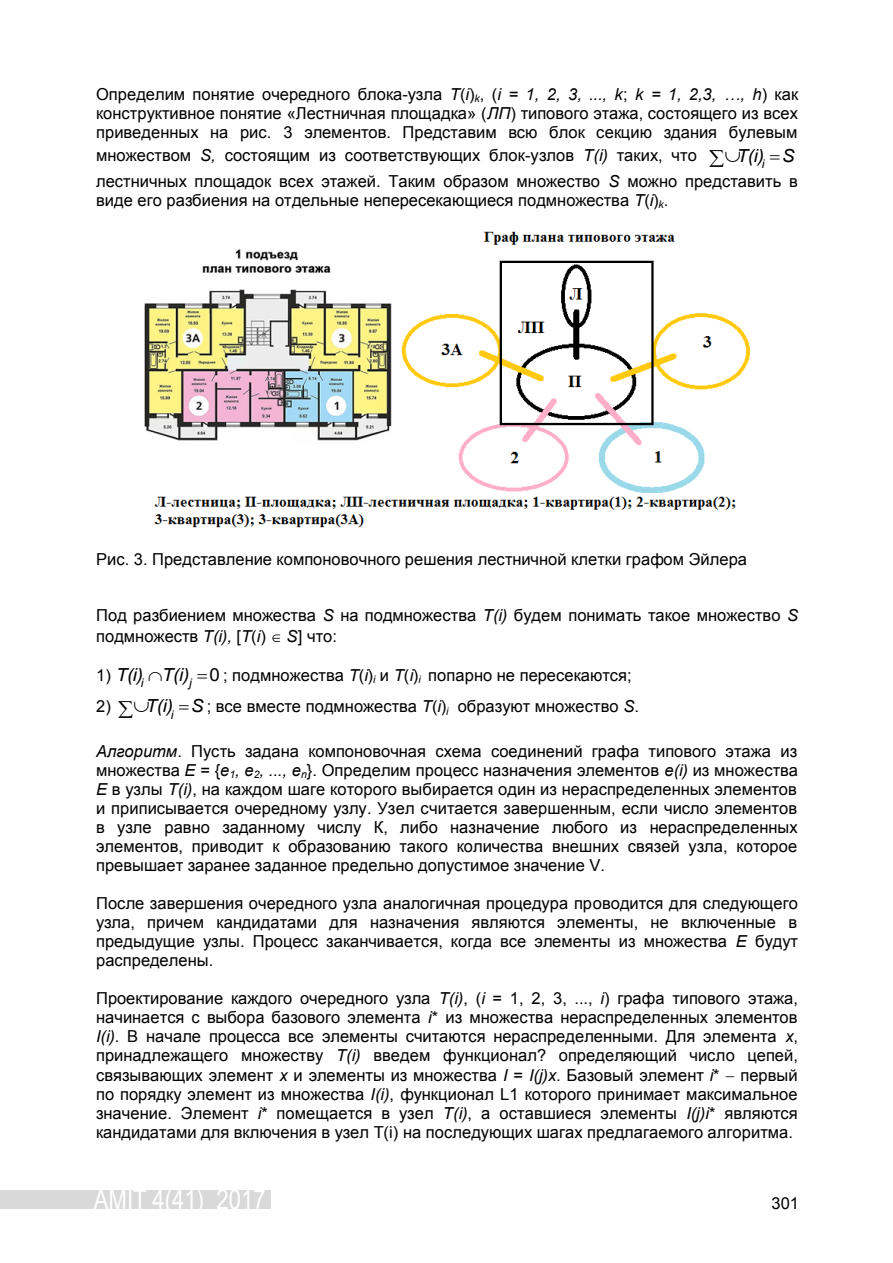
<style>
.page{position:relative;width:893px;height:1263px;background:#fff}
.page>*{position:absolute;margin:0;border:0;box-sizing:border-box;transform-origin:0 0}
.t1{font:27px "Arial Narrow";color:#fff}
.t2{font:italic 18px "Arial";color:#000}
.t3{font:16.5px/19px "Arial";color:#000;text-align:justify}
.t4{font:16.5px "Arial";color:#000}
.t5{font:italic 12px "Arial";color:#000}
.t6{font:italic 12px "Arial";color:#000;scale:1.04 1}
.s1{font-style:inherit}
.s2{font-style:italic}
.s3{font-style:italic;font-size:18px}
.s4{font-size:18px}
</style>
<div class="page">
<div style="left:0;top:1190px;width:271px;height:19px;background:#d9d9d9"></div>
<img style="left:144px;top:231px;width:606px;height:297px">
<p class="t3" style="left:96px;top:85px;width:704px">Определим понятие очередного блока<span class="s1">-</span>узла <span class="s2">T</span><span class="s1">(</span><span class="s2">i</span><span class="s1">)</span><sub>k</sub><span class="s1">, (</span><span class="s2">i = 1, 2, 3, ..., k</span><span class="s1">;</span> <span class="s2">k</span> <span class="s2">= 1, 2,3, …,</span> <span class="s2">h</span>) как конструктивное понятие «Лестничная площадка» (<span class="s2">ЛП</span>) типового этажа, состоящего из всех приведенных на рис. 3 элементов. Представим всю блок секцию здания булевым</p>
<p class="t3" style="left:96px;top:146px;width:602px">множеством <span class="s2">S,</span> состоящим из соответствующих блок<span class="s1">-</span>узлов <span class="s2">T(i)</span> таких, что</p>
<p class="t5" style="left:762px;top:156px;width:4px">i</p>
<p class="t2" style="left:737px;top:144px;width:59px">T(i) S</p>
<p class="t3" style="left:96px;top:172px;width:703px">лестничных площадок всех этажей. Таким образом множество <span class="s2">S</span> можно представить в виде его разбиения на отдельные непересекающиеся подмножества <span class="s2">T</span><span class="s1">(</span><span class="s2">i</span><span class="s1">)</span><sub>k</sub><span class="s1">.</span></p>
<p class="t3" style="left:96px;top:550px;width:653px">Рис. <span class="s1">3.</span> Представление компоновочного решения лестничной клетки графом Эйлера</p>
<p class="t3" style="left:96px;top:605px;width:704px;line-height:20.4px">Под разбиением множества <span class="s2">S</span> на подмножества <span class="s2">T(i)</span> будем понимать такое множество <span class="s2">S </span>подмножеств <span class="s2">T(i),</span> <span class="s1">[</span><span class="s2">T</span><span class="s1">(</span><span class="s2">i</span><span class="s1">)</span></p>
<p class="t3" style="left:287px;top:626px;width:52px"><span class="s2">S</span>] что:</p>
<p class="t3" style="left:116px;top:666px;width:517px"><span class="s3">T(i) T(i)</span> <span class="s4">0</span> ; подмножества <span class="s2">T</span><span class="s1">(</span><span class="s2">i</span><span class="s1">)</span><sub>i</sub> и <span class="s2">T</span><span class="s1">(</span><span class="s2">i</span><span class="s1">)</span><sub>i</sub> попарно не пересекаются;</p>
<p class="t4" style="left:96px;top:664px;width:49px">1) <sub>i</sub></p>
<p class="t6" style="left:189px;top:675px;width:4px">j</p>
<p class="t3" style="left:146px;top:697px;width:495px"><span class="s3">T(i) S</span> ; все вместе подмножества <span class="s2">T</span><span class="s1">(</span><span class="s2">i</span><span class="s1">)</span><sub>i</sub> образуют множество <span class="s2">S</span><span class="s1">.</span></p>
<p class="t3" style="left:96px;top:742px;width:703px"><span class="s2">Алгоритм</span>. Пусть задана компоновочная схема соединений графа типового этажа из множества <span class="s2">E</span> <span class="s1">= {</span><span class="s2">e</span><sub>1</sub><span class="s2">, e</span><sub>2</sub><span class="s2">, ..., e</span><sub>n</sub>}. Определим процесс назначения элементов <span class="s2">e(i)</span> из множества <span class="s2">E</span> в узлы <span class="s2">T(i)</span>, на каждом шаге которого выбирается один из нераспределенных элементов и приписывается очередному узлу. Узел считается завершенным, если число элементов в узле равно заданному числу К, либо назначение любого из нераспределенных элементов, приводит к образованию такого количества внешних связей узла, которое превышает заранее заданное предельно допустимое значение V.</p>
<p class="t3" style="left:96px;top:894px;width:703px">После завершения очередного узла аналогичная процедура проводится для следующего узла, причем кандидатами для назначения являются элементы, не включенные в предыдущие узлы. Процесс заканчивается, когда все элементы из множества <span class="s2">Е</span> будут распределены.</p>
<p class="t3" style="left:96px;top:989px;width:704px">Проектирование каждого очередного узла <span class="s2">T(i)</span><span class="s1">, (</span><span class="s2">i</span> <span class="s1">= 1, 2, 3, ...,</span> <span class="s2">i</span>) графа типового этажа, начинается с выбора базового элемента <span class="s2">i</span>* из множества нераспределенных элементов <span class="s2">I(i)</span>. В начале процесса все элементы считаются нераспределенными. Для элемента <span class="s2">х</span><span class="s1">, </span>принадлежащего множеству <span class="s2">T(i)</span> введем функционал? определяющий число цепей,</p>
<p class="t3" style="left:96px;top:1066px;width:625px">связывающих элемент <span class="s2">х</span> и элементы из множества <span class="s2">I</span> <span class="s1">=</span> <span class="s2">I(j)x</span>. Базовый элемент <span class="s2">i</span><span class="s1">*</span></p>
<p class="t4" style="left:96px;top:696px;width:16px">2)</p>
<p class="t5" style="left:171px;top:707px;width:4px">i</p>
<p class="t3" style="left:96px;top:1066px;width:703px;text-indent:644px">первый по порядку элемент из множества <span class="s2">I(i)</span>, функционал L1 которого принимает максимальное значение. Элемент <span class="s2">i</span>* помещается в узел <span class="s2">T(i)</span>, а оставшиеся элементы <span class="s2">I(j)i</span>* являются кандидатами для включения в узел T(i) на последующих шагах предлагаемого алгоритма.</p>
<h1 class="t1" style="left:94px;top:1180px;width:173px">AMIT 4(41) 2017</h1>
<p class="t4" style="left:771px;top:1192px;width:29px">301</p>
</div>
